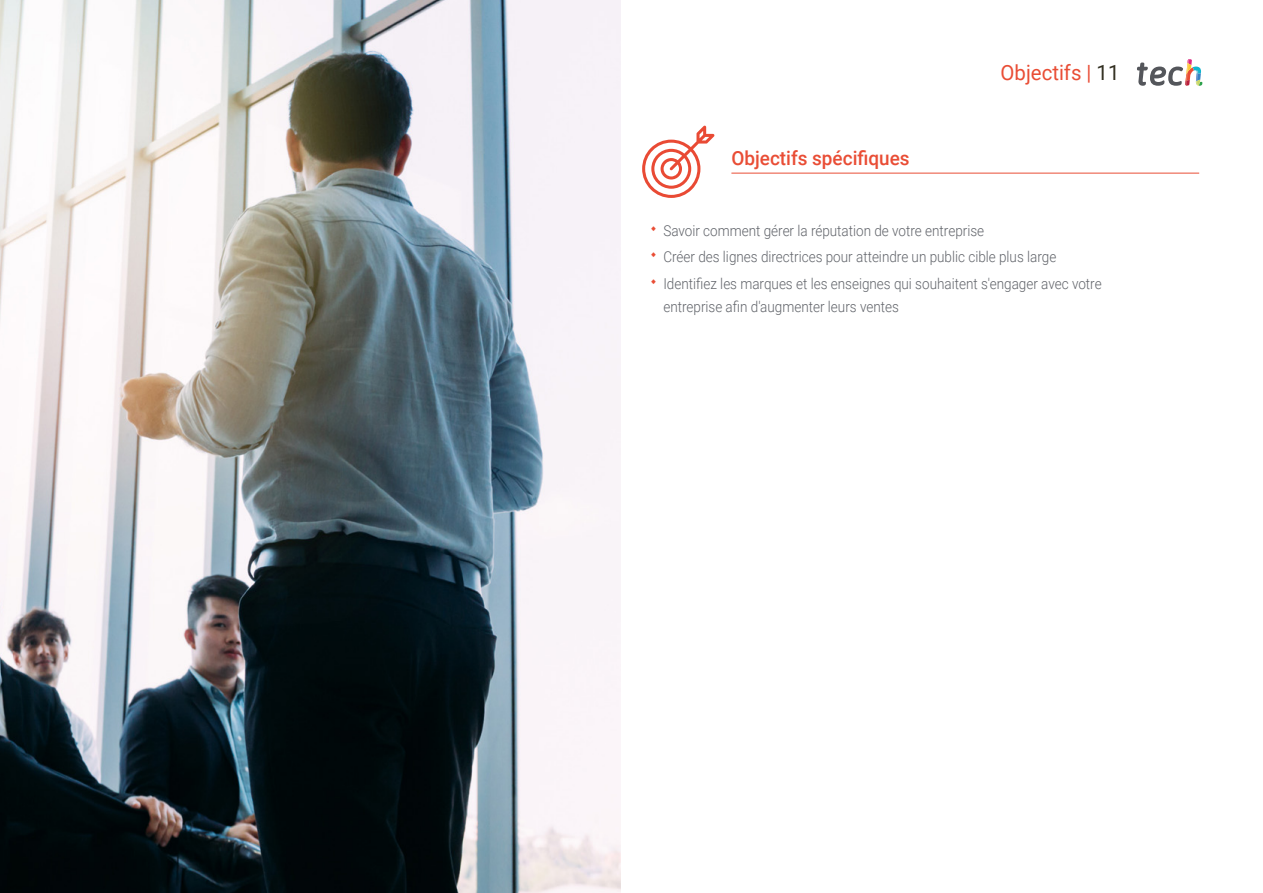
<style>
.page{position:relative;width:1263px;height:893px;background:#fff}
.page>*{position:absolute;margin:0;border:0;box-sizing:border-box;transform-origin:0 0}
.t1{font:21px "Roboto";color:#e94d35}
.t2{font:500 19.5px "Roboto";color:#e94d35}
.t3{font:300 15px/26.7px "Roboto";color:#61646a;scale:.9 1}
.s1{color:#e94d36}
.s2{color:#312e20}
</style>
<div class="page">
<svg style="left:642px;top:126px;width:72px;height:72px"></svg>
<hr style="left:731px;top:173px;width:468px;height:1px;background:#e94d35">
<svg style="left:1137px;top:59px;width:65px;height:27px"></svg>
<img style="left:0;top:0;width:621px;height:893px">
<h2 class="t2" style="left:731px;top:144px;width:180px">Objectifs spécifiques</h2>
<h1 class="t1" style="left:1000px;top:57px;width:120px">Objectifs <span class="s1">|</span> <span class="s2">11</span></h1>
<p class="t3" style="left:663px;top:216px;width:488px">Savoir comment gérer la réputation de votre entreprise<br>Créer des lignes directrices pour atteindre un public cible plus large<br>Identifiez les marques et les enseignes qui souhaitent s'engager avec votre</p>
<p class="t3" style="left:663px;top:292px;width:263px">entreprise afin d'augmenter leurs ventes</p>
</div>
